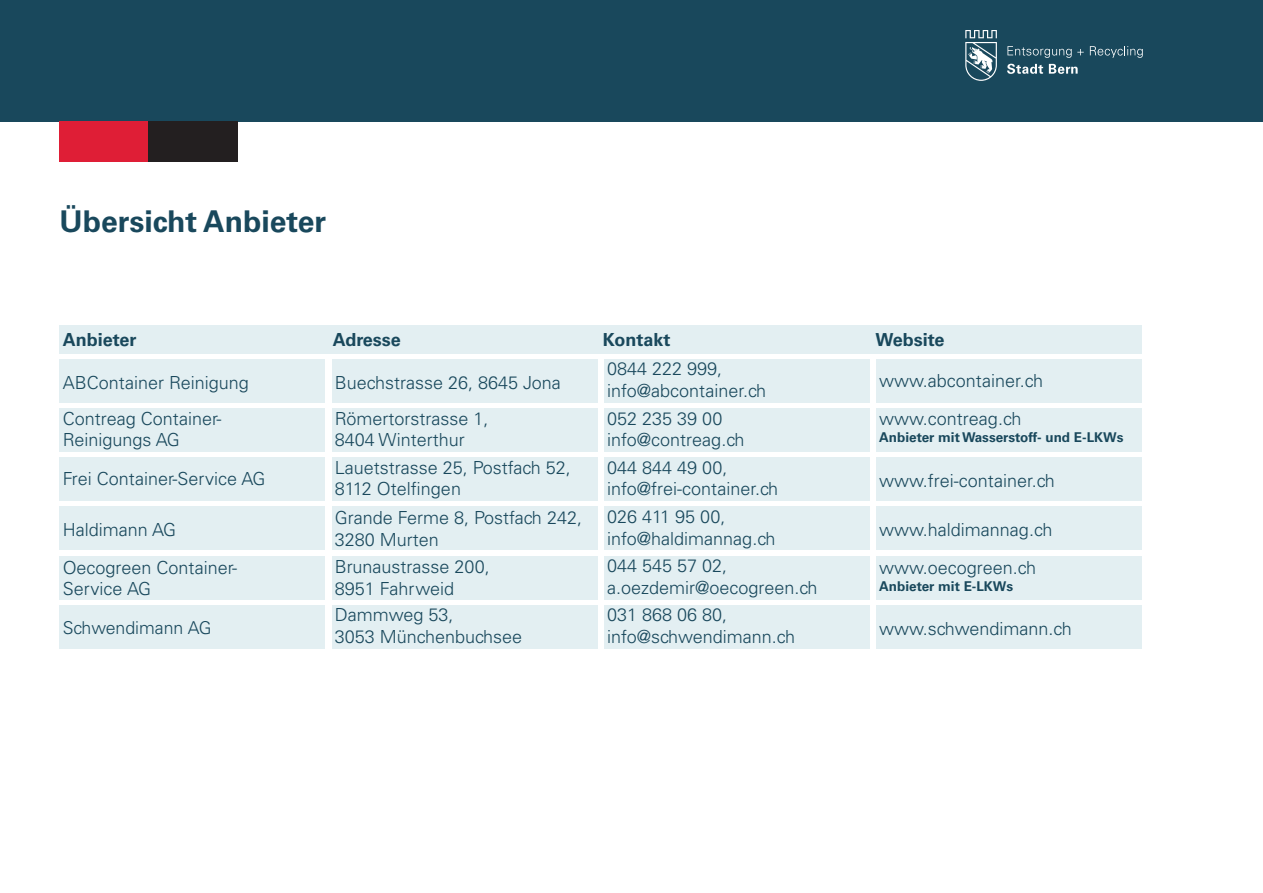
<style>
.page{position:relative;width:1263px;height:893px;background:#fff}
.page>*{position:absolute;margin:0;border:0;box-sizing:border-box;transform-origin:0 0}
.t1{font:700 30px "Univers LT Std";color:#19485c}
.t2{font:300 18px "Univers LT Std";color:#19485c}
.t3{font:700 18px "Univers LT Std";color:#19485c}
.t4{font:300 17.7px "Univers LT Std";color:#19485c}
.t5{font:700 13.5px "Univers LT Std";color:#19485c}
</style>
<div class="page">
<div style="left:0;top:0;width:1263px;height:121px;background:#19485c"></div>
<div style="left:60px;top:121px;width:91px;height:41px;background:#df1e36"></div>
<div style="left:149px;top:121px;width:89px;height:41px;background:#231f20"></div>
<svg style="left:965px;top:30px;width:32px;height:51px"></svg>
<svg style="left:1007px;top:64px;width:36px;height:10px"></svg>
<svg style="left:1049px;top:64px;width:29px;height:10px"></svg>
<svg style="left:1007px;top:46px;width:77px;height:12px"></svg>
<svg style="left:1090px;top:46px;width:53px;height:12px"></svg>
<div style="left:60px;top:325px;width:1082px;height:28px;background:#e3eff2"></div>
<div style="left:60px;top:359px;width:265px;height:44px;background:#e3eff2"></div>
<div style="left:332px;top:359px;width:265px;height:44px;background:#e3eff2"></div>
<div style="left:604px;top:359px;width:266px;height:44px;background:#e3eff2"></div>
<div style="left:876px;top:359px;width:266px;height:44px;background:#e3eff2"></div>
<div style="left:60px;top:408px;width:265px;height:44px;background:#e3eff2"></div>
<div style="left:332px;top:408px;width:265px;height:44px;background:#e3eff2"></div>
<div style="left:604px;top:408px;width:266px;height:44px;background:#e3eff2"></div>
<div style="left:876px;top:408px;width:266px;height:44px;background:#e3eff2"></div>
<div style="left:60px;top:457px;width:265px;height:44px;background:#e3eff2"></div>
<div style="left:332px;top:457px;width:265px;height:44px;background:#e3eff2"></div>
<div style="left:604px;top:457px;width:266px;height:44px;background:#e3eff2"></div>
<div style="left:876px;top:457px;width:266px;height:44px;background:#e3eff2"></div>
<div style="left:60px;top:507px;width:265px;height:43px;background:#e3eff2"></div>
<div style="left:332px;top:507px;width:265px;height:43px;background:#e3eff2"></div>
<div style="left:604px;top:507px;width:266px;height:43px;background:#e3eff2"></div>
<div style="left:876px;top:507px;width:266px;height:43px;background:#e3eff2"></div>
<div style="left:60px;top:556px;width:265px;height:43px;background:#e3eff2"></div>
<div style="left:332px;top:556px;width:265px;height:43px;background:#e3eff2"></div>
<div style="left:604px;top:556px;width:266px;height:43px;background:#e3eff2"></div>
<div style="left:876px;top:556px;width:266px;height:43px;background:#e3eff2"></div>
<div style="left:60px;top:605px;width:265px;height:43px;background:#e3eff2"></div>
<div style="left:332px;top:605px;width:265px;height:43px;background:#e3eff2"></div>
<div style="left:604px;top:605px;width:266px;height:43px;background:#e3eff2"></div>
<div style="left:876px;top:605px;width:266px;height:43px;background:#e3eff2"></div>
<p class="t1" style="left:60px;top:204px;width:268px">Übersicht Anbieter</p>
<p class="t3" style="left:63px;top:329px;width:75px">Anbieter</p>
<p class="t3" style="left:333px;top:329px;width:70px">Adresse</p>
<p class="t3" style="left:603px;top:329px;width:69px">Kontakt</p>
<p class="t3" style="left:875px;top:329px;width:70px">Website</p>
<p class="t2" style="left:63px;top:371px;width:188px">ABContainer Reinigung</p>
<p class="t2" style="left:335px;top:371px;width:227px">Buechstrasse 26, 8645 Jona</p>
<p class="t2" style="left:879px;top:370px;width:165px">www.abcontainer.ch</p>
<p class="t2" style="left:63px;top:407px;width:160px">Contreag Container-</p>
<p class="t2" style="left:63px;top:429px;width:119px">Reinigungs AG</p>
<p class="t2" style="left:607px;top:358px;width:117px">0844 222 999,</p>
<p class="t2" style="left:607px;top:380px;width:161px">info@abcontainer.ch</p>
<p class="t2" style="left:607px;top:407px;width:117px">052 235 39 00</p>
<p class="t2" style="left:607px;top:429px;width:139px">info@contreag.ch</p>
<p class="t2" style="left:607px;top:456px;width:122px">044 844 49 00,</p>
<p class="t2" style="left:607px;top:478px;width:173px">info@frei-container.ch</p>
<p class="t2" style="left:607px;top:506px;width:120px">026 411 95 00,</p>
<p class="t2" style="left:607px;top:527px;width:170px">info@haldimannag.ch</p>
<p class="t2" style="left:607px;top:555px;width:122px">044 545 57 02,</p>
<p class="t2" style="left:607px;top:576px;width:212px">a.oezdemir@oecogreen.ch</p>
<p class="t2" style="left:607px;top:604px;width:122px">031 868 06 80,</p>
<p class="t2" style="left:607px;top:626px;width:189px">info@schwendimann.ch</p>
<p class="t2" style="left:335px;top:407px;width:155px">Römertorstrasse 1,</p>
<p class="t2" style="left:335px;top:429px;width:132px">8404 Winterthur</p>
<p class="t2" style="left:879px;top:407px;width:144px">www.contreag.ch</p>
<p class="t5" style="left:879px;top:429px;width:246px">Anbieter mit Wasserstoff- und E-LKWs</p>
<p class="t2" style="left:335px;top:456px;width:237px">Lauetstrasse 25, Postfach 52,</p>
<p class="t2" style="left:335px;top:478px;width:128px">8112 Otelfingen</p>
<p class="t2" style="left:63px;top:468px;width:204px">Frei Container-Service AG</p>
<p class="t2" style="left:879px;top:470px;width:177px">www.frei-container.ch</p>
<p class="t2" style="left:335px;top:507px;width:249px">Grande Ferme 8, Postfach 242,</p>
<p class="t2" style="left:335px;top:528px;width:106px">3280 Murten</p>
<p class="t2" style="left:879px;top:519px;width:175px">www.haldimannag.ch</p>
<p class="t2" style="left:63px;top:519px;width:115px">Haldimann AG</p>
<p class="t2" style="left:335px;top:556px;width:156px">Brunaustrasse 200,</p>
<p class="t2" style="left:335px;top:577px;width:121px">8951 Fahrweid</p>
<p class="t2" style="left:63px;top:557px;width:176px">Oecogreen Container-</p>
<p class="t2" style="left:63px;top:578px;width:90px">Service AG</p>
<p class="t2" style="left:879px;top:557px;width:158px">www.oecogreen.ch</p>
<p class="t5" style="left:879px;top:578px;width:136px">Anbieter mit E-LKWs</p>
<p class="t2" style="left:335px;top:604px;width:120px">Dammweg 53,</p>
<p class="t2" style="left:335px;top:626px;width:189px">3053 Münchenbuchsee</p>
<p class="t4" style="left:63px;top:617px;width:150px">Schwendimann AG</p>
<p class="t2" style="left:879px;top:617px;width:194px">www.schwendimann.ch</p>
</div>
